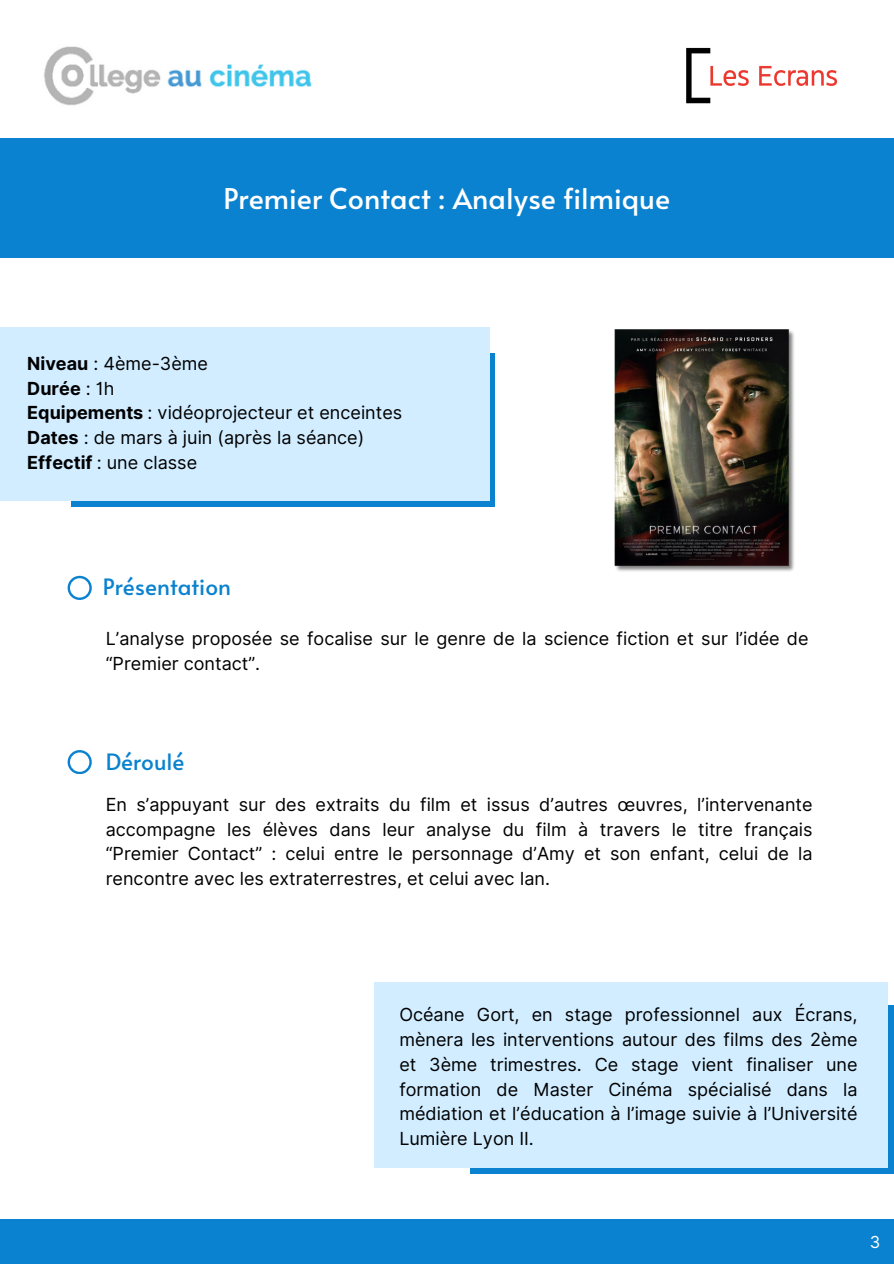
<style>
.page{position:relative;width:894px;height:1264px;background:#fff}
.page>*{position:absolute;margin:0;border:0;box-sizing:border-box;transform-origin:0 0}
.t1{font:28.5px "Alata";color:#fff}
.t2{font:22.5px "Alata";color:#0a82cf}
.t3{font:18px/24.8px "Inter";color:#000;text-align:justify}
.t4{font:700 18px "Inter";color:#000}
.t5{font:16.5px "Inter";color:#fff}
.s1{font-weight:700}
.s2{font-weight:400}
</style>
<div class="page">
<img style="left:686px;top:47px;width:152px;height:57px">
<img style="left:44px;top:46px;width:268px;height:60px">
<svg style="left:72px;top:354px;width:422px;height:152px;background:#2c94d7"></svg>
<div style="left:0;top:327px;width:489px;height:173px;background:#d1edff"></div>
<div style="left:0;top:138px;width:893px;height:120px;background:#0a82cf"></div>
<div style="left:0;top:1218px;width:893px;height:45px;background:#0a82cf"></div>
<svg style="left:68px;top:750px;width:23px;height:23px"></svg>
<svg style="left:68px;top:576px;width:23px;height:23px"></svg>
<img style="left:614px;top:329px;width:180px;height:243px">
<svg style="left:470px;top:1005px;width:423px;height:168px;background:#2a93d6"></svg>
<div style="left:375px;top:982px;width:512px;height:185px;background:#d1edff"></div>
<p class="t1" style="left:223px;top:177px;width:448px">Premier Contact : Analyse filmique</p>
<p class="t3" style="left:27px;top:351px;width:182px"><span class="s1">Niveau</span> : 4ème-3ème</p>
<p class="t4" style="left:27px;top:377px;width:89px">Durée <span class="s2">: 1h</span></p>
<h1 class="t3" style="left:27px;top:400px;width:376px"><span class="s1">Equipements</span> : vidéoprojecteur et enceintes</h1>
<p class="t3" style="left:27px;top:425px;width:338px"><span class="s1">Dates</span> : de mars à juin (après la séance)</p>
<p class="t3" style="left:27px;top:450px;width:171px"><span class="s1">Effectif</span> : une classe</p>
<p class="t2" style="left:103px;top:570px;width:130px">Présentation</p>
<p class="t3" style="left:106px;top:626px;width:704px">L’analyse proposée se focalise sur le genre de la science fiction et sur l’idée de “Premier contact”.</p>
<h2 class="t2" style="left:106px;top:745px;width:80px">Déroulé</h2>
<p class="t3" style="left:106px;top:792px;width:708px">En s’appuyant sur des extraits du film et issus d’autres œuvres, l’intervenante accompagne les élèves dans leur analyse du film à travers le titre français “Premier Contact” : celui entre le personnage d’Amy et son enfant, celui de la rencontre avec les extraterrestres, et celui avec Ian.</p>
<p class="t3" style="left:399px;top:1002px;width:459px">Océane Gort, en stage professionnel aux Écrans, mènera les interventions autour des films des 2ème et 3ème trimestres. Ce stage vient finaliser une formation de Master Cinéma spécialisé dans la médiation et l’éducation à l’image suivie à l’Université Lumière Lyon II.</p>
<p class="t5" style="left:869px;top:1231px;width:12px">3</p>
</div>
